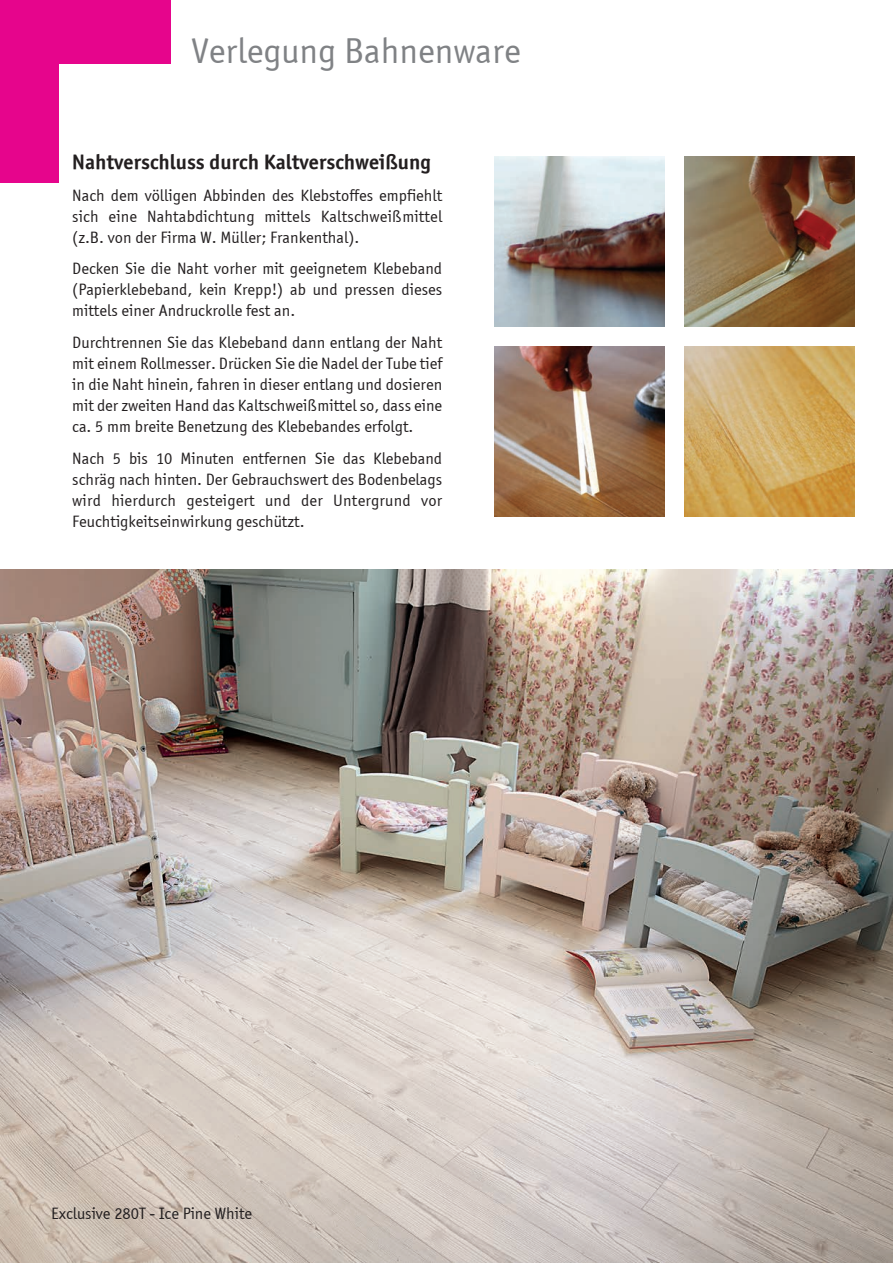
<style>
.page{position:relative;width:893px;height:1263px;background:#fff}
.page>*{position:absolute;margin:0;border:0;box-sizing:border-box;transform-origin:0 0}
.t1{font:36px "Officina Sans ITCTT Book";color:#808285}
.t2{font:21px "Officina Sans ITCTT Bold";color:#231f20}
.t3{font:16.5px/21px "Officina Sans ITCTT Book";color:#231f20;text-align:justify}
</style>
<div class="page">
<div style="left:0;top:0;width:170px;height:64px;background:#e6058c"></div>
<div style="left:0;top:0;width:59px;height:183px;background:#e6058c"></div>
<img style="left:495px;top:156px;width:170px;height:170px">
<img style="left:685px;top:156px;width:170px;height:170px">
<img style="left:495px;top:347px;width:170px;height:170px">
<img style="left:685px;top:347px;width:170px;height:170px">
<img style="left:0;top:570px;width:893px;height:693px">
<h1 class="t1" style="left:191px;top:30px;width:331px">Verlegung Bahnenware</h1>
<p class="t2" style="left:72px;top:149px;width:360px">Nahtverschluss durch Kaltverschweißung</p>
<p class="t3" style="left:72px;top:185px;width:371px">Nach dem völligen Abbinden des Klebstoffes empfiehlt sich eine Nahtabdichtung mittels Kaltschweißmittel (z.B. von der Firma W. Müller; Frankenthal).</p>
<p class="t3" style="left:72px;top:258px;width:371px">Decken Sie die Naht vorher mit geeignetem Klebeband (Papierklebeband, kein Krepp!) ab und pressen dieses mittels einer Andruckrolle fest an.</p>
<p class="t3" style="left:72px;top:332px;width:371px">Durchtrennen Sie das Klebeband dann entlang der Naht mit einem Rollmesser. Drücken Sie die Nadel der Tube tief in die Naht hinein, fahren in dieser entlang und dosieren mit der zweiten Hand das Kaltschweißmittel so, dass eine ca. 5 mm breite Benetzung des Klebebandes erfolgt.</p>
<p class="t3" style="left:72px;top:447px;width:371px">Nach 5 bis 10 Minuten entfernen Sie das Klebeband schräg nach hinten. Der Gebrauchswert des Bodenbelags wird hierdurch gesteigert und der Untergrund vor Feuchtigkeitseinwirkung geschützt.</p>
<p class="t3" style="left:51px;top:1202px;width:203px">Exclusive 280T - Ice Pine White</p>
</div>
